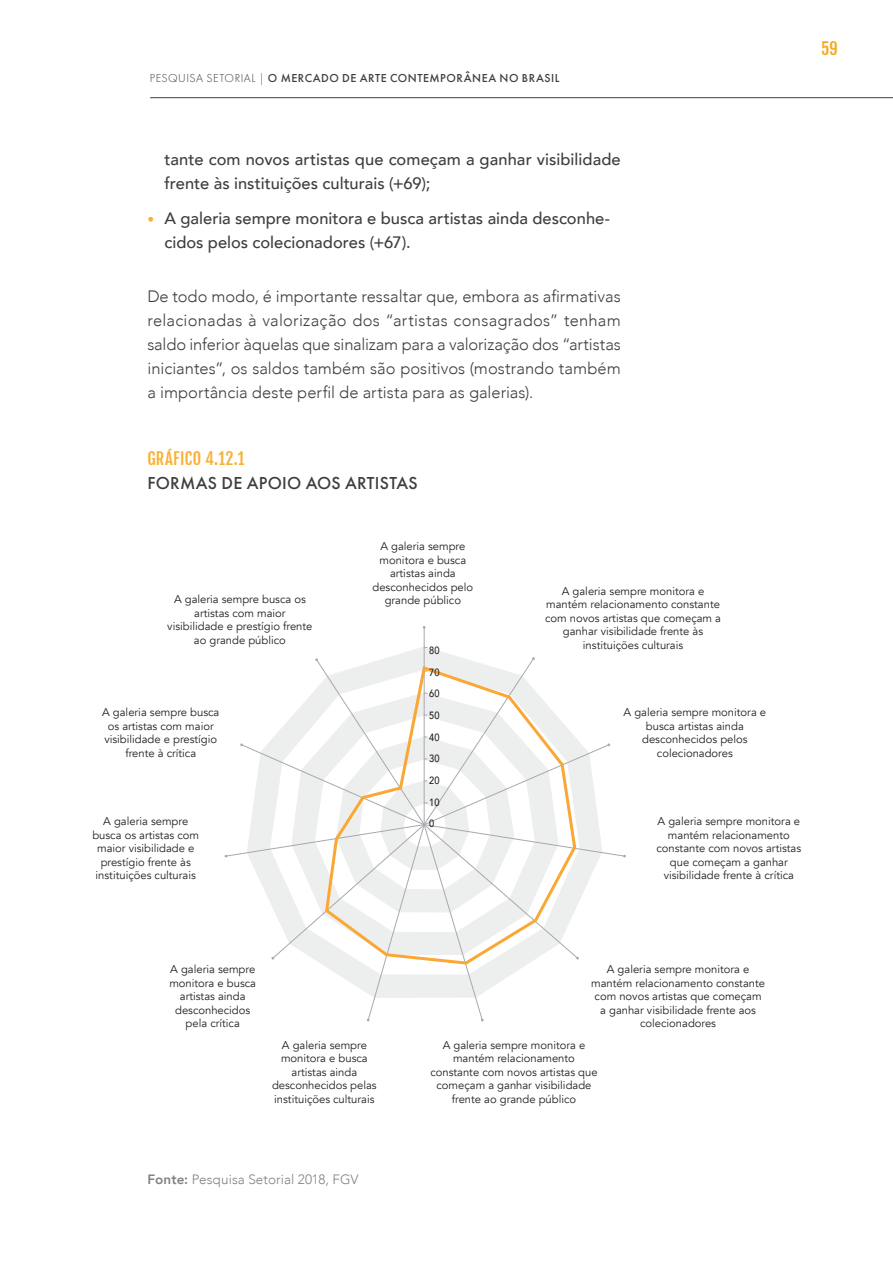
<style>
.page{position:relative;width:893px;height:1263px;background:#fff}
.page>*{position:absolute;margin:0;border:0;box-sizing:border-box;transform-origin:0 0}
.titulo_grafico{font:500 18px "Futura PT";letter-spacing:.015em;color:#3e3e3f}
.base{font:300 16.5px/24px "Avenir";letter-spacing:.005em;color:#3e3e3f;text-align:justify}
.t1{font:500 16.5px/24px "Avenir";color:#3e3e3f}
.titulo_grafico-2{font:16.5px "Fjalla One";letter-spacing:.02em;color:#f9b135}
.t2{font:16.5px "Fjalla One";color:#f8a81f}
.fonte{font:300 13.5px "Avenir";letter-spacing:.01em;color:#808285}
.t3{font:500 12px "Futura PT";letter-spacing:.045em;color:#3e3e3f}
.t4{font:11.25px/13.5px "Avenir";color:#231f20;text-align:center}
.t5{font:500 10.5px "Avenir";letter-spacing:.025em;color:#231f20;scale:.88 1}
.s1{font-weight:300}
.s2{font-size:13.5px;color:#f9b135}
.s3{font-weight:800}
</style>
<div class="page">
<hr style="left:150px;top:97px;width:743px;height:1px;background:#3e3e3f">
<hr style="left:424px;top:627px;width:1px;height:198px;background:#a8a9ad">
<svg style="left:225px;top:657px;width:401px;height:364px"></svg>
<svg style="left:323px;top:664px;width:255px;height:302px"></svg>
<p class="t3" style="left:150px;top:70px;width:411px"><span class="s1">PESQUISA SETORIAL |</span> O MERCADO DE ARTE CONTEMPORÂNEA NO BRASIL</p>
<h2 class="t2" style="left:821px;top:38px;width:18px">59</h2>
<p class="t1" style="left:164px;top:147px;width:458px">tante com novos artistas que começam a ganhar visibilidade frente às instituições culturais (+69);</p>
<p class="t1" style="left:164px;top:205px;width:447px;text-indent:-17px"><span class="s2">•</span> A galeria sempre monitora e busca artistas ainda desconhe&shy;cidos pelos colecionadores (+67).</p>
<p class="base" style="left:147px;top:285px;width:475px">De todo modo, é importante ressaltar que, embora as afirmativas relacionadas à valorização dos “artistas consagrados” tenham saldo inferior àquelas que sinalizam para a valorização dos “artistas iniciantes”, os saldos também são positivos (mostrando também a importância deste perfil de artista para as galerias).</p>
<p class="titulo_grafico-2" style="left:147px;top:448px;width:99px">GRÁFICO 4.12.1</p>
<p class="titulo_grafico" style="left:147px;top:472px;width:272px">FORMAS DE APOIO AOS ARTISTAS</p>
<p class="t4" style="left:167px;top:593px;width:147px">A galeria sempre busca os artistas com maior visibilidade e prestígio frente ao grande público</p>
<p class="t4" style="left:102px;top:706px;width:119px">A galeria sempre busca os artistas com maior visibilidade e prestígio frente à crítica</p>
<p class="t4" style="left:92px;top:815px;width:108px">A galeria sempre busca os artistas com maior visibilidade e prestígio frente às instituições culturais</p>
<p class="t4" style="left:372px;top:540px;width:102px">A galeria sempre monitora e busca artistas ainda desconhecidos pelo grande público</p>
<p class="t5" style="left:429px;top:641px;width:13px">80</p>
<p class="t5" style="left:429px;top:663px;width:13px">70</p>
<p class="t5" style="left:429px;top:684px;width:13px">60</p>
<p class="t5" style="left:429px;top:706px;width:13px">50</p>
<p class="t5" style="left:429px;top:728px;width:13px">40</p>
<p class="t5" style="left:429px;top:749px;width:13px">30</p>
<p class="t5" style="left:429px;top:771px;width:13px">20</p>
<p class="t5" style="left:429px;top:793px;width:13px">10</p>
<p class="t5" style="left:429px;top:815px;width:7px">0</p>
<p class="t4" style="left:545px;top:584px;width:177px">A galeria sempre monitora e mantém relacionamento constante com novos artistas que começam a ganhar visibilidade frente às instituições culturais</p>
<p class="t4" style="left:624px;top:706px;width:144px">A galeria sempre monitora e busca artistas ainda desconhecidos pelos colecionadores</p>
<p class="t4" style="left:656px;top:815px;width:146px">A galeria sempre monitora e mantém relacionamento constante com novos artistas que começam a ganhar visibilidade frente à crítica</p>
<p class="t4" style="left:169px;top:963px;width:88px">A galeria sempre monitora e busca artistas ainda desconhecidos pela crítica</p>
<p class="t4" style="left:272px;top:1038px;width:106px">A galeria sempre monitora e busca artistas ainda desconhecidos pelas instituições culturais</p>
<p class="fonte" style="left:147px;top:1171px;width:213px"><span class="s3">Fonte:</span> Pesquisa Setorial 2018, FGV</p>
<p class="t4" style="left:591px;top:963px;width:175px">A galeria sempre monitora e mantém relacionamento constante com novos artistas que começam a ganhar visibilidade frente aos colecionadores</p>
<p class="t4" style="left:430px;top:1038px;width:169px">A galeria sempre monitora e mantém relacionamento constante com novos artistas que começam a ganhar visibilidade frente ao grande público</p>
</div>
